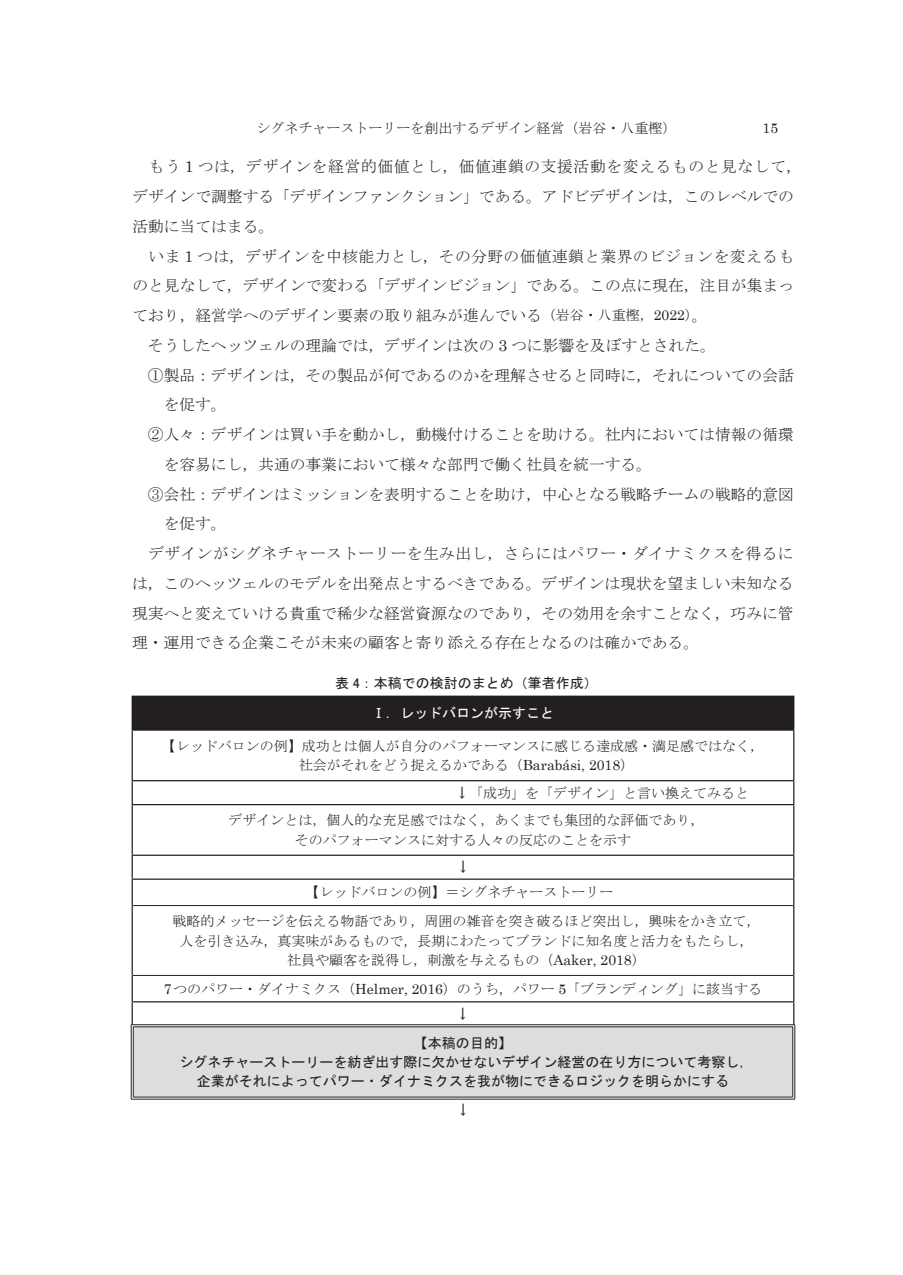
<style>
.page{position:relative;width:903px;height:1275px;background:#fff}
.page>*{position:absolute;margin:0;border:0;box-sizing:border-box;transform-origin:0 0}
.t1{font:15.75px/29.8px "MS Mincho";color:#231f20}
.t2{font:15.75px "MS Mincho";letter-spacing:.025em;color:#231f20}
.t3{font:14px/19.2px "MS Mincho";color:#231f20;text-align:center}
.t4{font:14px/30.4px "MS Gothic";color:#231f20;text-align:center}
.t5{font:14px "Century Schoolbook";color:#231f20}
.s1{font-family:"Century Schoolbook"}
.s2{font-size:14px}
.s3{font-family:"Century Schoolbook";font-size:14px}
.s4{font-family:"MS P Gothic"}
.s5{color:#fff}
.s6{font-family:"MS Gothic"}
</style>
<div class="page">
<div style="left:132px;top:696px;width:662px;height:34px;background:#231f20"></div>
<div style="left:132px;top:1026px;width:662px;height:72px;background:#dcdddf"></div>
<hr style="left:131px;top:1024px;width:664px;height:3px;background:#fff">
<hr style="left:131px;top:1027px;width:2px;height:70px;background:#fff">
<hr style="left:792px;top:1027px;width:3px;height:70px;background:#fff">
<hr style="left:131px;top:1097px;width:664px;height:2px;background:#fff">
<hr style="left:132px;top:729px;width:662px;height:2px;background:#231f20">
<hr style="left:132px;top:731px;width:1px;height:49px;background:#231f20">
<hr style="left:793px;top:731px;width:1px;height:49px;background:#231f20">
<hr style="left:132px;top:780px;width:662px;height:1px;background:#231f20">
<svg style="left:132px;top:781px;width:1px;height:23px"></svg>
<svg style="left:793px;top:781px;width:1px;height:23px"></svg>
<hr style="left:132px;top:804px;width:662px;height:1px;background:#231f20">
<hr style="left:132px;top:805px;width:1px;height:50px;background:#231f20">
<hr style="left:793px;top:805px;width:1px;height:50px;background:#231f20">
<hr style="left:132px;top:855px;width:662px;height:1px;background:#231f20">
<hr style="left:132px;top:878px;width:662px;height:2px;background:#231f20">
<svg style="left:132px;top:856px;width:1px;height:49px"></svg>
<svg style="left:793px;top:856px;width:1px;height:49px"></svg>
<hr style="left:132px;top:905px;width:1px;height:70px;background:#231f20">
<hr style="left:793px;top:905px;width:1px;height:70px;background:#231f20">
<hr style="left:132px;top:1001px;width:662px;height:1px;background:#231f20">
<svg style="left:132px;top:975px;width:1px;height:49px"></svg>
<svg style="left:793px;top:975px;width:1px;height:49px"></svg>
<hr style="left:133px;top:905px;width:660px;height:1px;background:#231f20">
<hr style="left:133px;top:975px;width:660px;height:1px;background:#231f20">
<hr style="left:131px;top:1024px;width:664px;height:1px;background:#231f20">
<hr style="left:133px;top:1026px;width:660px;height:1px;background:#231f20">
<hr style="left:131px;top:1025px;width:1px;height:74px;background:#231f20">
<hr style="left:133px;top:1027px;width:1px;height:70px;background:#231f20">
<hr style="left:792px;top:1027px;width:1px;height:70px;background:#231f20">
<hr style="left:794px;top:1025px;width:1px;height:74px;background:#231f20">
<hr style="left:133px;top:1097px;width:660px;height:1px;background:#231f20">
<hr style="left:131px;top:1099px;width:664px;height:1px;background:#231f20">
<p class="t3" style="left:256px;top:118px;width:421px">シグネチャーストーリーを創出するデザイン経営（岩谷・八重樫）</p>
<p class="t5" style="left:762px;top:119px;width:17px">15</p>
<p class="t1" style="left:132px;top:152px;width:671px;text-indent:16px">もう <span class="s1">1</span> つは，デザインを経営的価値とし，価値連鎖の支援活動を変えるものと見なして，デザインで調整する「デザインファンクション」である。アドビデザインは，このレベルでの活動に当てはまる。</p>
<p class="t2" style="left:149px;top:248px;width:647px">いま <span class="s1">1</span> つは，デザインを中核能力とし，その分野の価値連鎖と業界のビジョンを変えるも</p>
<p class="t1" style="left:132px;top:271px;width:663px">のと見なして，デザインで変わる「デザインビジョン」である。この点に現在，注目が集まっ</p>
<p class="t1" style="left:132px;top:300px;width:577px">ており，経営学へのデザイン要素の取り組みが進んでいる<span class="s2">（岩谷・八重樫，</span><span class="s3">2022</span><span class="s2">）</span>。</p>
<p class="t1" style="left:148px;top:330px;width:569px">そうしたヘッツェルの理論では，デザインは次の <span class="s1">3</span> つに影響を及ぼすとされた。</p>
<p class="t1" style="left:148px;top:360px;width:647px">①製品：デザインは，その製品が何であるのかを理解させると同時に，それについての会話</p>
<p class="t1" style="left:164px;top:390px;width:64px">を促す。</p>
<p class="t1" style="left:148px;top:419px;width:647px">②人々：デザインは買い手を動かし，動機付けることを助ける。社内においては情報の循環</p>
<p class="t1" style="left:164px;top:449px;width:490px">を容易にし，共通の事業において様々な部門で働く社員を統一する。</p>
<p class="t1" style="left:148px;top:479px;width:647px">③会社：デザインはミッションを表明することを助け，中心となる戦略チームの戦略的意図</p>
<p class="t1" style="left:164px;top:509px;width:64px">を促す。</p>
<p class="t2" style="left:148px;top:545px;width:647px">デザインがシグネチャーストーリーを生み出し，さらにはパワー・ダイナミクスを得るに</p>
<p class="t1" style="left:132px;top:568px;width:663px">は，このヘッツェルのモデルを出発点とするべきである。デザインは現状を望ましい未知なる</p>
<p class="t1" style="left:132px;top:598px;width:663px">現実へと変えていける貴重で稀少な経営資源なのであり，その効用を余すことなく，巧みに管</p>
<p class="t1" style="left:132px;top:628px;width:568px">理・運用できる企業こそが未来の顧客と寄り添える存在となるのは確かである。</p>
<p class="t4" style="left:335px;top:667px;width:264px">表 <span class="s4">4</span>：本稿での検討のまとめ（筆者作成）<br><span class="s5">Ⅰ．レッドバロンが示すこと</span></p>
<p class="t3" style="left:162px;top:736px;width:603px">【レッドバロンの例】成功とは個人が自分のパフォーマンスに感じる達成感・満足感ではなく，社会がそれをどう捉えるかである（<span class="s1">Barabási, 2018</span>）</p>
<p class="t3" style="left:228px;top:779px;width:522px;line-height:27.7px;text-align:left;text-indent:227px"><span class="s6">↓</span>「成功」を「デザイン」と言い換えてみるとデザインとは，個人的な充足感ではなく，あくまでも集団的な評価であり，</p>
<p class="t3" style="left:295px;top:830px;width:337px">そのパフォーマンスに対する人々の反応のことを示す</p>
<p class="t4" style="left:456px;top:852px;width:15px">↓</p>
<p class="t3" style="left:172px;top:878px;width:589px;line-height:28.9px;text-align:left;text-indent:133px">【レッドバロンの例】＝シグネチャーストーリー<br>戦略的メッセージを伝える物語であり，周囲の雑音を突き破るほど突出し，興味をかき立て，</p>
<p class="t3" style="left:179px;top:931px;width:575px">人を引き込み，真実味があるもので，長期にわたってブランドに知名度と活力をもたらし，社員や顧客を説得し，刺激を与えるもの（<span class="s1">Aaker, 2018</span>）</p>
<p class="t3" style="left:164px;top:979px;width:600px"><span class="s1">7</span>つのパワー・ダイナミクス（<span class="s1">Helmer, 2016</span>）のうち，パワー <span class="s1">5</span>「ブランディング」に該当する</p>
<p class="t4" style="left:414px;top:999px;width:99px;line-height:28.9px">↓<br>【本稿の目的】</p>
<p class="t4" style="left:179px;top:1052px;width:576px;line-height:19.2px">シグネチャーストーリーを紡ぎ出す際に欠かせないデザイン経営の在り方について考察し，企業がそれによってパワー・ダイナミクスを我が物にできるロジックを明らかにする</p>
<p class="t4" style="left:456px;top:1095px;width:15px">↓</p>
</div>
